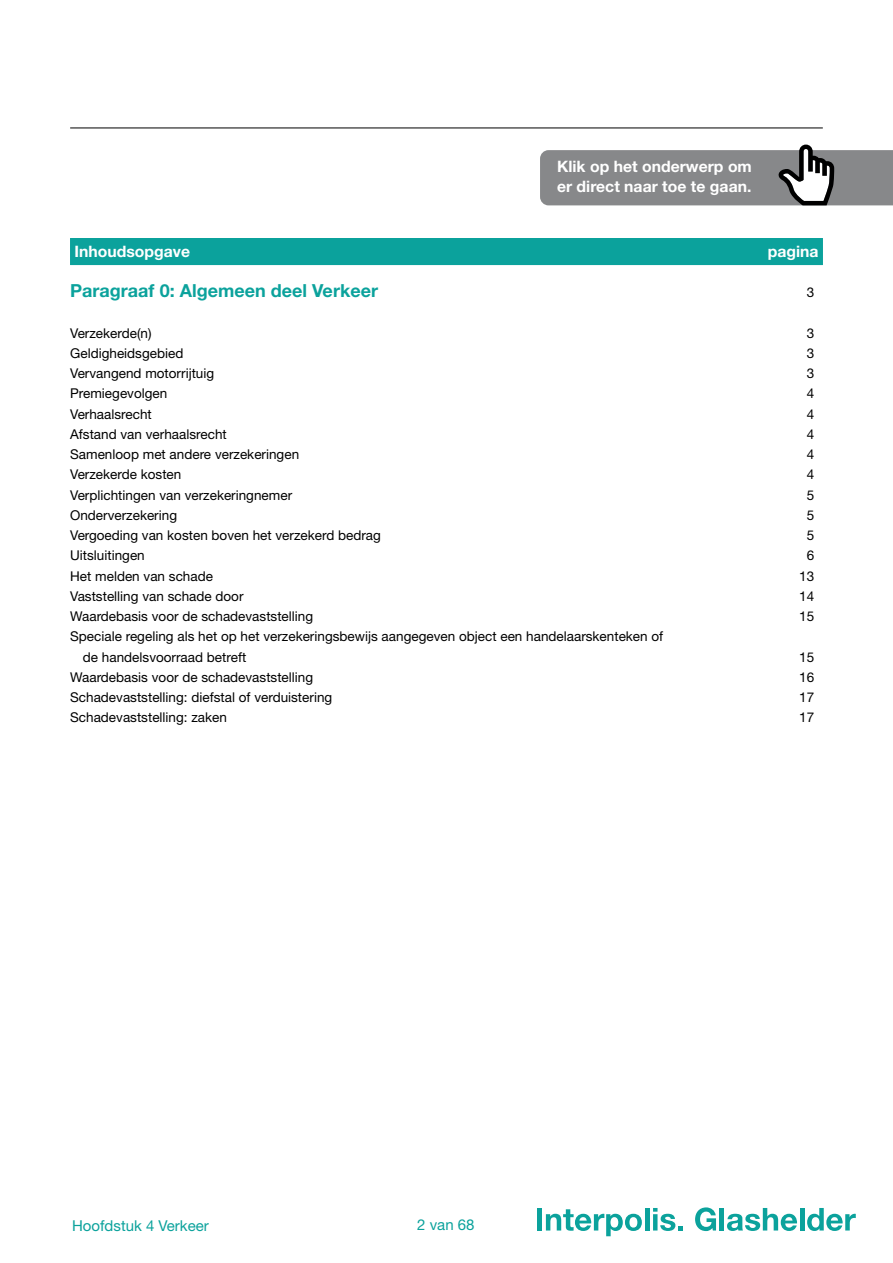
<style>
.page{position:relative;width:893px;height:1263px;background:#fff}
.page>*{position:absolute;margin:0;border:0;box-sizing:border-box;transform-origin:0 0}
.t1{font:700 18px "Helvetica Neue LT Std";color:#0ba29c}
.inhoudsopgave_titelbalk{font:700 15.75px/20.2px "Helvetica Neue LT Std";color:#fff}
.t2{font:15px "Helvetica Neue LT Std";color:#0ba29c}
.t3{font:13.5px/20.2px "Helvetica Neue LT Std";color:#000}
</style>
<div class="page">
<hr style="left:70px;top:128px;width:753px;height:1px;background:#000">
<div style="left:537px;top:1208px;width:5px;height:22px;background:#0ba29c"></div>
<svg style="left:546px;top:1209px;width:96px;height:27px"></svg>
<hr style="left:645px;top:1208px;width:4px;height:22px;background:#0ba29c">
<svg style="left:653px;top:1208px;width:30px;height:23px"></svg>
<svg style="left:695px;top:1207px;width:21px;height:24px"></svg>
<hr style="left:720px;top:1208px;width:4px;height:22px;background:#0ba29c">
<svg style="left:727px;top:1208px;width:70px;height:23px"></svg>
<hr style="left:800px;top:1208px;width:4px;height:22px;background:#0ba29c">
<svg style="left:807px;top:1208px;width:49px;height:23px"></svg>
<svg style="left:540px;top:145px;width:353px;height:60px;background:#909193"></svg>
<div style="left:70px;top:238px;width:753px;height:27px;background:#0ba29c"></div>
<p class="inhoudsopgave_titelbalk" style="left:557px;top:156px;width:196px">Klik op het onderwerp om er direct naar toe te gaan.</p>
<p class="inhoudsopgave_titelbalk" style="left:74px;top:240px;width:117px">Inhoudsopgave</p>
<p class="inhoudsopgave_titelbalk" style="left:768px;top:240px;width:52px">pagina</p>
<p class="t1" style="left:70px;top:279px;width:309px">Paragraaf 0: Algemeen deel Verkeer</p>
<p class="t3" style="left:807px;top:282px;width:9px">3</p>
<p class="t3" style="left:70px;top:322px;width:83px">Verzekerde(n)</p>
<p class="t3" style="left:807px;top:322px;width:9px">3</p>
<p class="t3" style="left:70px;top:343px;width:115px">Geldigheidsgebied</p>
<p class="t3" style="left:807px;top:343px;width:9px">3</p>
<p class="t3" style="left:70px;top:363px;width:146px">Vervangend motorrijtuig</p>
<p class="t3" style="left:807px;top:363px;width:9px">3</p>
<p class="t3" style="left:70px;top:383px;width:99px">Premiegevolgen</p>
<p class="t3" style="left:807px;top:383px;width:9px">4</p>
<p class="t3" style="left:70px;top:403px;width:83px">Verhaalsrecht</p>
<p class="t3" style="left:807px;top:403px;width:9px">4</p>
<p class="t3" style="left:70px;top:424px;width:158px">Afstand van verhaalsrecht</p>
<p class="t3" style="left:807px;top:424px;width:9px">4</p>
<p class="t3" style="left:70px;top:444px;width:230px">Samenloop met andere verzekeringen</p>
<p class="t3" style="left:807px;top:444px;width:9px">4</p>
<p class="t3" style="left:70px;top:464px;width:113px">Verzekerde kosten</p>
<p class="t3" style="left:807px;top:464px;width:9px">4</p>
<p class="t3" style="left:70px;top:484px;width:223px">Verplichtingen van verzekeringnemer</p>
<p class="t3" style="left:807px;top:484px;width:9px">5</p>
<p class="t3" style="left:70px;top:505px;width:108px">Onderverzekering</p>
<p class="t3" style="left:807px;top:505px;width:9px">5</p>
<p class="t3" style="left:70px;top:525px;width:312px">Vergoeding van kosten boven het verzekerd bedrag</p>
<p class="t3" style="left:807px;top:525px;width:9px">5</p>
<p class="t3" style="left:70px;top:545px;width:76px">Uitsluitingen</p>
<p class="t3" style="left:807px;top:545px;width:9px">6</p>
<p class="t3" style="left:70px;top:565px;width:144px">Het melden van schade</p>
<p class="t3" style="left:799px;top:565px;width:17px">13</p>
<p class="t3" style="left:70px;top:586px;width:175px">Vaststelling van schade door</p>
<p class="t3" style="left:799px;top:586px;width:17px">14</p>
<p class="t3" style="left:70px;top:606px;width:245px">Waardebasis voor de schadevaststelling</p>
<p class="t3" style="left:799px;top:606px;width:17px">15</p>
<p class="t3" style="left:83px;top:626px;width:582px;text-indent:-13px">Speciale regeling als het op het verzekeringsbewijs aangegeven object een handelaarskenteken of de handelsvoorraad betreft</p>
<p class="t3" style="left:799px;top:646px;width:17px">15</p>
<p class="t3" style="left:70px;top:667px;width:245px">Waardebasis voor de schadevaststelling</p>
<p class="t3" style="left:799px;top:667px;width:17px">16</p>
<p class="t3" style="left:70px;top:687px;width:264px">Schadevaststelling: diefstal of verduistering</p>
<p class="t3" style="left:799px;top:687px;width:17px">17</p>
<p class="t3" style="left:70px;top:707px;width:158px">Schadevaststelling: zaken</p>
<p class="t3" style="left:799px;top:707px;width:17px">17</p>
<p class="t2" style="left:72px;top:1216px;width:138px">Hoofdstuk 4 Verkeer</p>
<p class="t2" style="left:417px;top:1216px;width:59px">2 van 68</p>
</div>
